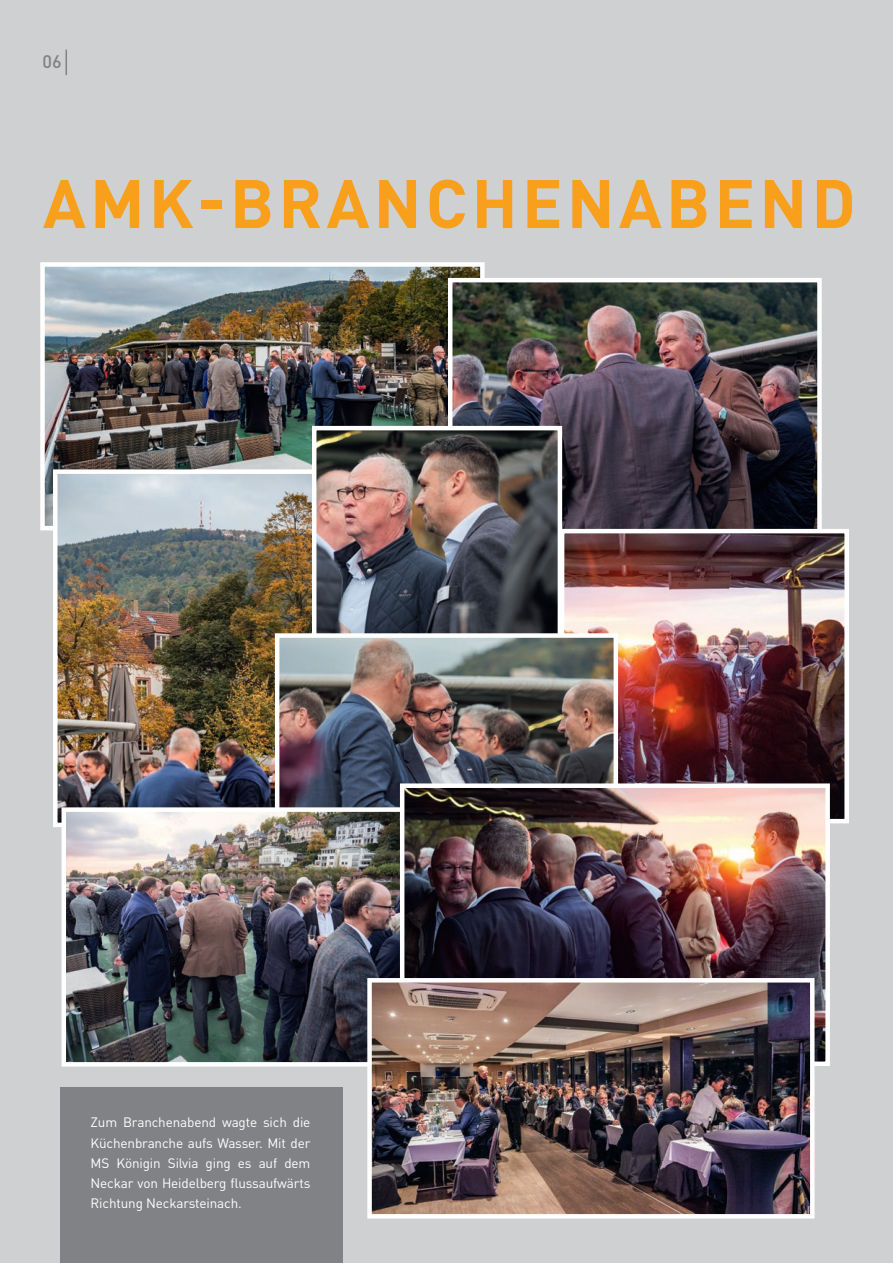
<style>
.page{position:relative;width:893px;height:1263px;background:#cfd0d2}
.page>*{position:absolute;margin:0;border:0;box-sizing:border-box;transform-origin:0 0}
.t1{font:700 67.5px "DIN Pro";letter-spacing:.06em;color:#f89f1c}
.t2{font:500 18px "DIN Pro";color:#808285}
.t3{font:13.5px/20.2px "DIN Pro";letter-spacing:-.01em;color:#fff;text-align:justify}
</style>
<div class="page">
<svg style="left:66px;top:50px;width:1px;height:25px"></svg>
<img style="left:45px;top:267px;width:435px;height:258px">
<div style="left:40px;top:262px;width:445px;height:268px;border:4px solid #fff"></div>
<img style="left:58px;top:474px;width:254px;height:348px">
<div style="left:53px;top:469px;width:269px;height:358px;border:4px solid #fff"></div>
<img style="left:453px;top:283px;width:364px;height:246px">
<div style="left:448px;top:278px;width:374px;height:281px;border:4px solid #fff"></div>
<img style="left:317px;top:431px;width:240px;height:202px">
<div style="left:312px;top:426px;width:250px;height:261px;border:4px solid #fff"></div>
<img style="left:565px;top:534px;width:279px;height:284px">
<div style="left:560px;top:529px;width:289px;height:294px;border:4px solid #fff"></div>
<img style="left:280px;top:638px;width:333px;height:169px">
<div style="left:275px;top:633px;width:343px;height:259px;border:4px solid #fff"></div>
<img style="left:67px;top:812px;width:333px;height:249px">
<div style="left:62px;top:807px;width:344px;height:259px;border:4px solid #fff"></div>
<img style="left:405px;top:788px;width:420px;height:273px">
<div style="left:400px;top:783px;width:430px;height:283px;border:4px solid #fff"></div>
<img style="left:372px;top:983px;width:437px;height:230px">
<div style="left:367px;top:978px;width:447px;height:240px;border:4px solid #fff"></div>
<div style="left:60px;top:1088px;width:282px;height:175px;background:#808285"></div>
<p class="t2" style="left:43px;top:49px;width:21px">06</p>
<p class="t1" style="left:43px;top:158px;width:814px">AMK-BRANCHENABEND</p>
<p class="t3" style="left:91px;top:1112px;width:221px">Zum Branchenabend wagte sich die Küchenbranche aufs Wasser. Mit der MS Königin Silvia ging es auf dem Neckar von Heidelberg flussaufwärts Richtung Neckarsteinach.</p>
</div>
